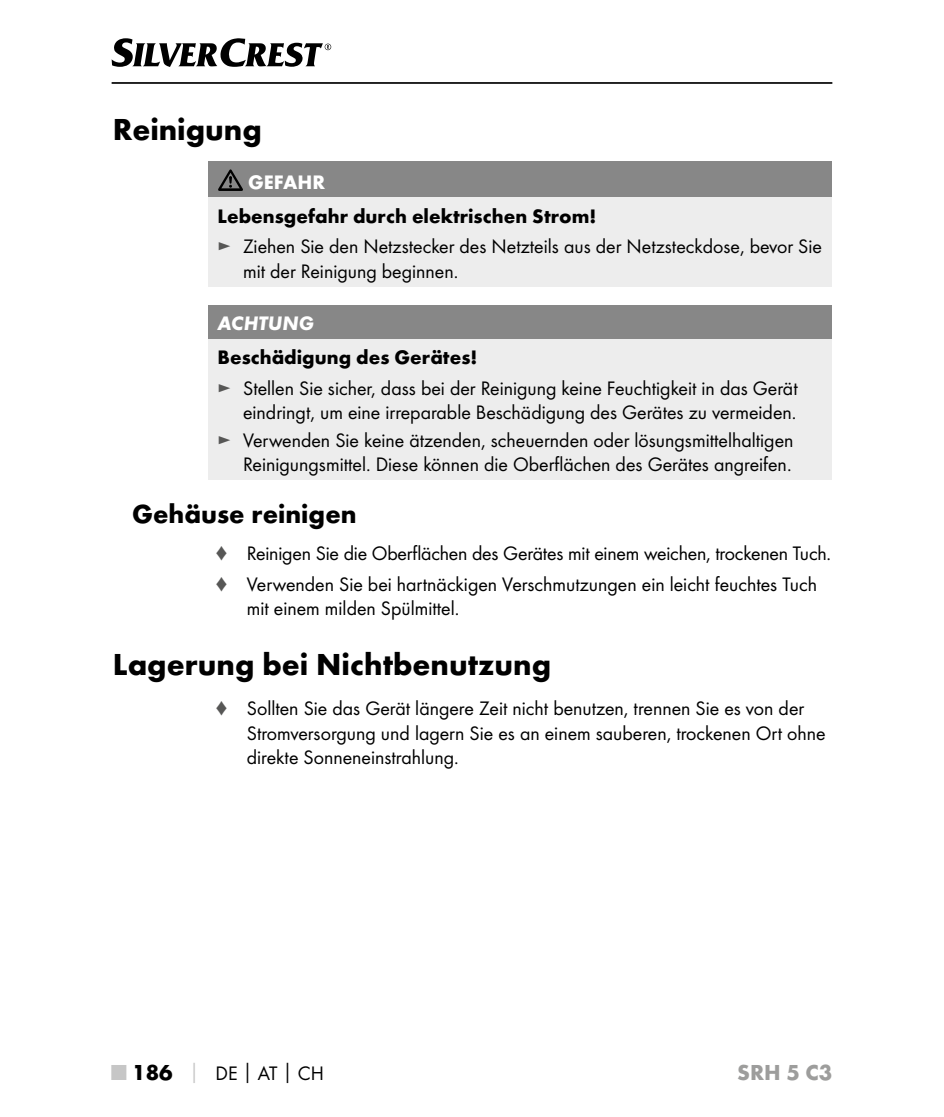
<style>
.page{position:relative;width:944px;height:1117px;background:#fff}
.page>*{position:absolute;margin:0;border:0;box-sizing:border-box;transform-origin:0 0}
.t1{font:700 31.5px "Futura";color:#000}
.t2{font:700 27px "Futura";color:#000}
.t3{font:700 22.5px "Futura";color:#9d9d9c}
.t4{font:20.25px/24.3px "Futura Boo";color:#000}
.t5{font:700 20.25px "Futura";color:#000}
.t6{font:italic 700 20.25px "Futura";color:#fff}
.t7{font:700 20.25px "Futura";color:#fff}
.s1{color:#575756}
.s2{font-family:"Futura";font-weight:700;font-size:22.5px;color:#c6c6c6}
.s3{font-family:"Futura";font-weight:700;font-size:22.5px}
.s4{font-family:"Futura";font-weight:700;color:#c6c6c6}
.s5{font-family:"Futura";font-weight:700}
</style>
<div class="page">
<hr style="left:112px;top:82px;width:720px;height:2px;background:#000">
<svg style="left:112px;top:38px;width:219px;height:29px"></svg>
<div style="left:209px;top:161px;width:623px;height:37px;background:#878787"></div>
<div style="left:209px;top:198px;width:623px;height:89px;background:#ededed"></div>
<svg style="left:218px;top:169px;width:25px;height:22px"></svg>
<div style="left:209px;top:305px;width:623px;height:34px;background:#878787"></div>
<div style="left:209px;top:339px;width:623px;height:141px;background:#ededed"></div>
<h1 class="t1" style="left:113px;top:110px;width:150px">Reinigung</h1>
<p class="t7" style="left:248px;top:169px;width:78px">GEFAHR</p>
<p class="t5" style="left:218px;top:203px;width:380px">Lebensgefahr durch elektrischen Strom!</p>
<p class="t4" style="left:243px;top:234px;width:580px;text-indent:-26px"><span class="s1">►</span> Ziehen Sie den Netzstecker des Netzteils aus der Netzsteckdose, bevor Sie mit der Reinigung beginnen.</p>
<p class="t6" style="left:218px;top:311px;width:98px">ACHTUNG</p>
<p class="t5" style="left:218px;top:345px;width:261px">Beschädigung des Gerätes!</p>
<p class="t4" style="left:218px;top:376px;width:582px;text-align:right"><span class="s1">►</span> Stellen Sie sicher, dass bei der Reinigung keine Feuchtigkeit in das Gerät eindringt, um eine irreparable Beschädigung des Gerätes zu vermeiden.</p>
<p class="t4" style="left:218px;top:428px;width:577px;text-align:right"><span class="s1">►</span> Verwenden Sie keine ätzenden, scheuernden oder lösungsmittelhaltigen<br>Reinigungsmittel. Diese können die Oberflächen des Gerätes angreifen.</p>
<h2 class="t2" style="left:132px;top:497px;width:226px">Gehäuse reinigen</h2>
<p class="t4" style="left:215px;top:537px;width:615px;line-height:30.6px"><span class="s1">♦</span> Reinigen Sie die Oberflächen des Gerätes mit einem weichen, trockenen Tuch. <span class="s1">♦</span> Verwenden Sie bei hartnäckigen Verschmutzungen ein leicht feuchtes Tuch</p>
<p class="t4" style="left:247px;top:595px;width:211px">mit einem milden Spülmittel.</p>
<h1 class="t1" style="left:113px;top:645px;width:440px">Lagerung bei Nichtbenutzung</h1>
<p class="t4" style="left:247px;top:696px;width:580px;text-indent:-32px"><span class="s1">♦</span> Sollten Sie das Gerät längere Zeit nicht benutzen, trennen Sie es von der<br>Stromversorgung und lagern Sie es an einem sauberen, trockenen Ort ohne direkte Sonneneinstrahlung.</p>
<p class="t4" style="left:112px;top:1060px;width:214px"><span class="s2">■</span> <span class="s3">186</span> <span class="s4">│</span> DE<span class="s5">│</span>AT<span class="s5">│</span>CH</p>
<p class="t3" style="left:737px;top:1058px;width:97px">SRH 5 C3</p>
</div>
